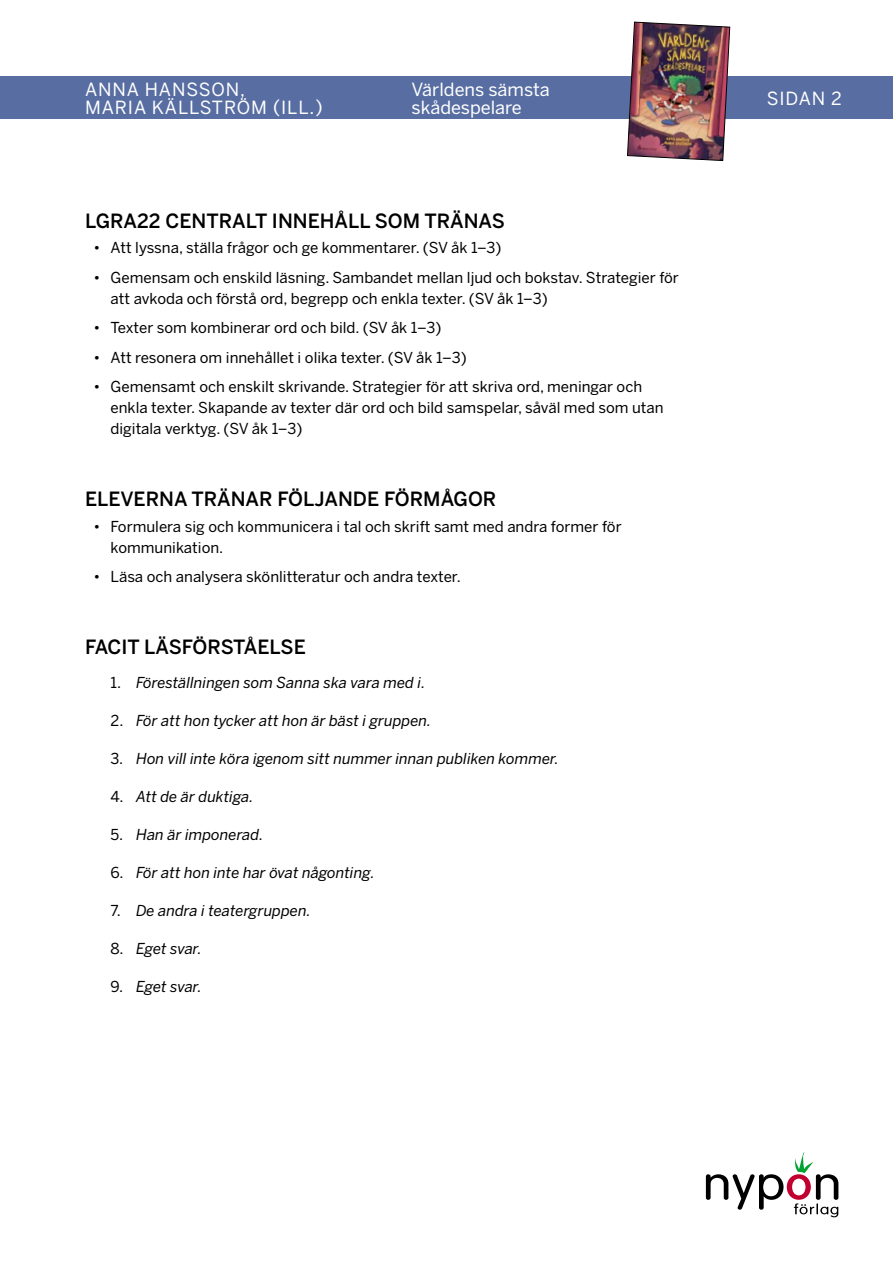
<style>
.page{position:relative;width:893px;height:1263px;background:#fff}
.page>*{position:absolute;margin:0;border:0;box-sizing:border-box;transform-origin:0 0}
.t1{font:500 19.5px "Benton Sans";color:#000}
.t2{font:18px/18px "Benton Sans";letter-spacing:.05em;color:#fff}
.t3{font:18px/18px "Benton Sans";color:#fff}
.t4{font:18px "Benton Sans";letter-spacing:.02em;color:#fff}
.t5{font:15px/21px "Benton Sans";color:#000}
.t6{font:italic 15px "Benton Sans";color:#000}
.s1{font-style:normal}
</style>
<div class="page">
<svg style="left:706px;top:1152px;width:132px;height:65px"></svg>
<div style="left:0;top:77px;width:893px;height:42px;background:#586ea2"></div>
<img style="left:627px;top:21px;width:103px;height:140px">
<p class="t2" style="left:85px;top:80px;width:239px">ANNA HANSSON,<br>MARIA KÄLLSTRÖM (ILL.)</p>
<p class="t4" style="left:767px;top:87px;width:77px">SIDAN 2</p>
<p class="t3" style="left:412px;top:80px;width:140px">Världens sämsta skådespelare</p>
<h1 class="t1" style="left:85px;top:209px;width:421px">LGRA22 CENTRALT INNEHÅLL SOM TRÄNAS</h1>
<p class="t5" style="left:94px;top:237px;width:410px">• Att lyssna, ställa frågor och ge kommentarer. (SV åk 1–3)</p>
<p class="t5" style="left:111px;top:267px;width:570px;text-indent:-17px">• Gemensam och enskild läsning. Sambandet mellan ljud och bokstav. Strategier för att avkoda och förstå ord, begrepp och enkla texter. (SV åk 1–3)</p>
<p class="t5" style="left:94px;top:317px;width:349px">• Texter som kombinerar ord och bild. (SV åk 1–3)</p>
<p class="t5" style="left:94px;top:347px;width:375px">• Att resonera om innehållet i olika texter. (SV åk 1–3)</p>
<p class="t5" style="left:111px;top:376px;width:555px;text-indent:-17px">• Gemensamt och enskilt skrivande. Strategier för att skriva ord, meningar och enkla texter. Skapande av texter där ord och bild samspelar, såväl med som utan digitala verktyg. (SV åk 1–3)</p>
<h1 class="t1" style="left:85px;top:487px;width:413px">ELEVERNA TRÄNAR FÖLJANDE FÖRMÅGOR</h1>
<p class="t5" style="left:111px;top:516px;width:513px;text-indent:-17px">• Formulera sig och kommunicera i tal och skrift samt med andra former för kommunikation.</p>
<p class="t5" style="left:94px;top:566px;width:369px">• Läsa och analysera skönlitteratur och andra texter.</p>
<h1 class="t1" style="left:85px;top:635px;width:222px">FACIT LÄSFÖRSTÅELSE</h1>
<p class="t6" style="left:111px;top:673px;width:316px"><span class="s1">1.</span> Föreställningen som Sanna ska vara med i.</p>
<p class="t6" style="left:111px;top:711px;width:322px"><span class="s1">2.</span> För att hon tycker att hon är bäst i gruppen.</p>
<p class="t6" style="left:111px;top:749px;width:450px"><span class="s1">3.</span> Hon vill inte köra igenom sitt nummer innan publiken kommer.</p>
<p class="t6" style="left:111px;top:787px;width:144px"><span class="s1">4.</span> Att de är duktiga.</p>
<p class="t6" style="left:111px;top:825px;width:154px"><span class="s1">5.</span> Han är imponerad.</p>
<p class="t6" style="left:111px;top:863px;width:266px"><span class="s1">6.</span> För att hon inte har övat någonting.</p>
<p class="t6" style="left:111px;top:901px;width:202px"><span class="s1">7.</span> De andra i teatergruppen.</p>
<p class="t6" style="left:111px;top:939px;width:93px"><span class="s1">8.</span> Eget svar.</p>
<p class="t6" style="left:111px;top:977px;width:93px"><span class="s1">9.</span> Eget svar.</p>
</div>
